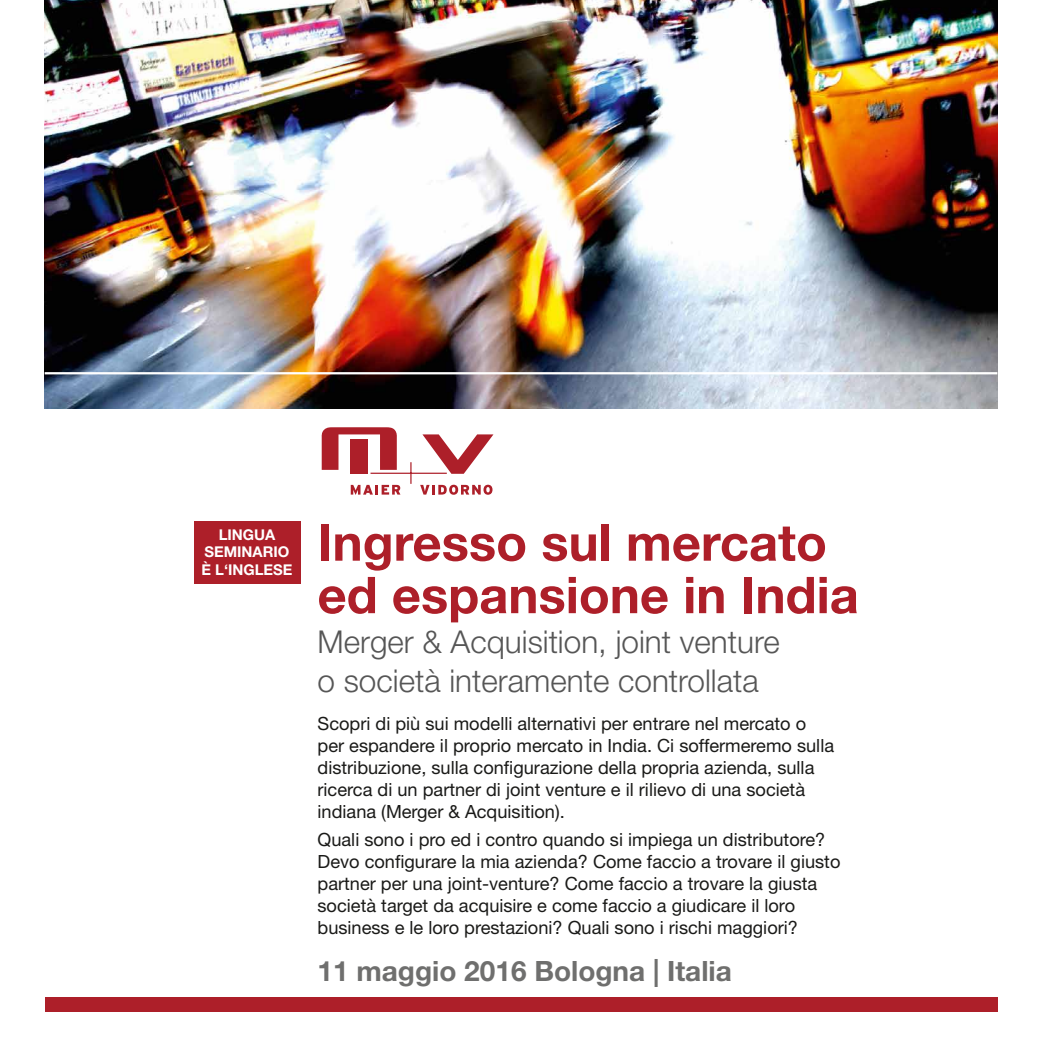
<style>
.page{position:relative;width:1042px;height:1042px;background:#fff}
.page>*{position:absolute;margin:0;border:0;box-sizing:border-box;transform-origin:0 0}
.t1{font:700 50.75px/52.5px "Helvetica Neue";color:#ad1f29}
.t2{font:300 31.5px/38.5px "Helvetica Neue";color:#565656}
.t3{font:700 28px "Helvetica Neue";color:#6f6f6e}
.t4{font:18.2px/21.9px "Helvetica Neue";color:#1a1a18}
.t5{font:700 14.88px/17.5px "Helvetica Neue";color:#fff;text-align:center}
</style>
<div class="page">
<img style="left:45px;top:0;width:952px;height:408px">
<div style="left:45px;top:997px;width:952px;height:15px;background:#ad1f29"></div>
<svg style="left:322px;top:427px;width:75px;height:43px"></svg>
<div style="left:351px;top:439px;width:17px;height:35px;background:#ad1f29"></div>
<svg style="left:422px;top:434px;width:71px;height:40px"></svg>
<hr style="left:370px;top:473px;width:77px;height:1px;background:#ad1f29">
<svg style="left:410px;top:462px;width:1px;height:22px"></svg>
<svg style="left:351px;top:485px;width:49px;height:10px"></svg>
<svg style="left:420px;top:485px;width:72px;height:10px"></svg>
<hr style="left:45px;top:372px;width:952px;height:2px;background:#fff">
<div style="left:193px;top:521px;width:107px;height:62px;background:#ad1f29"></div>
<p class="t5" style="left:201px;top:525px;width:93px">LINGUA<br>SEMINARIO<br>È L‘INGLESE</p>
<h1 class="t1" style="left:317px;top:515px;width:543px">Ingresso sul mercato ed espansione in India</h1>
<h2 class="t2" style="left:317px;top:622px;width:464px">Merger &amp; Acquisition, joint venture o società interamente controllata</h2>
<p class="t4" style="left:317px;top:712px;width:518px">Scopri di più sui modelli alternativi per entrare nel mercato o per espandere il proprio mercato in India. Ci soffermeremo sulla distribuzione, sulla configurazione della propria azienda, sulla ricerca di un partner di joint venture e il rilievo di una società indiana (Merger &amp; Acquisition).</p>
<p class="t4" style="left:317px;top:829px;width:524px">Quali sono i pro ed i contro quando si impiega un distributore?<br>Devo configurare la mia azienda? Come faccio a trovare il giusto partner per una joint-venture? Come faccio a trovare la giusta società target da acquisire e come faccio a giudicare il loro business e le loro prestazioni? Quali sono i rischi maggiori?</p>
<h3 class="t3" style="left:317px;top:953px;width:416px">11 maggio 2016 Bologna | Italia</h3>
</div>
